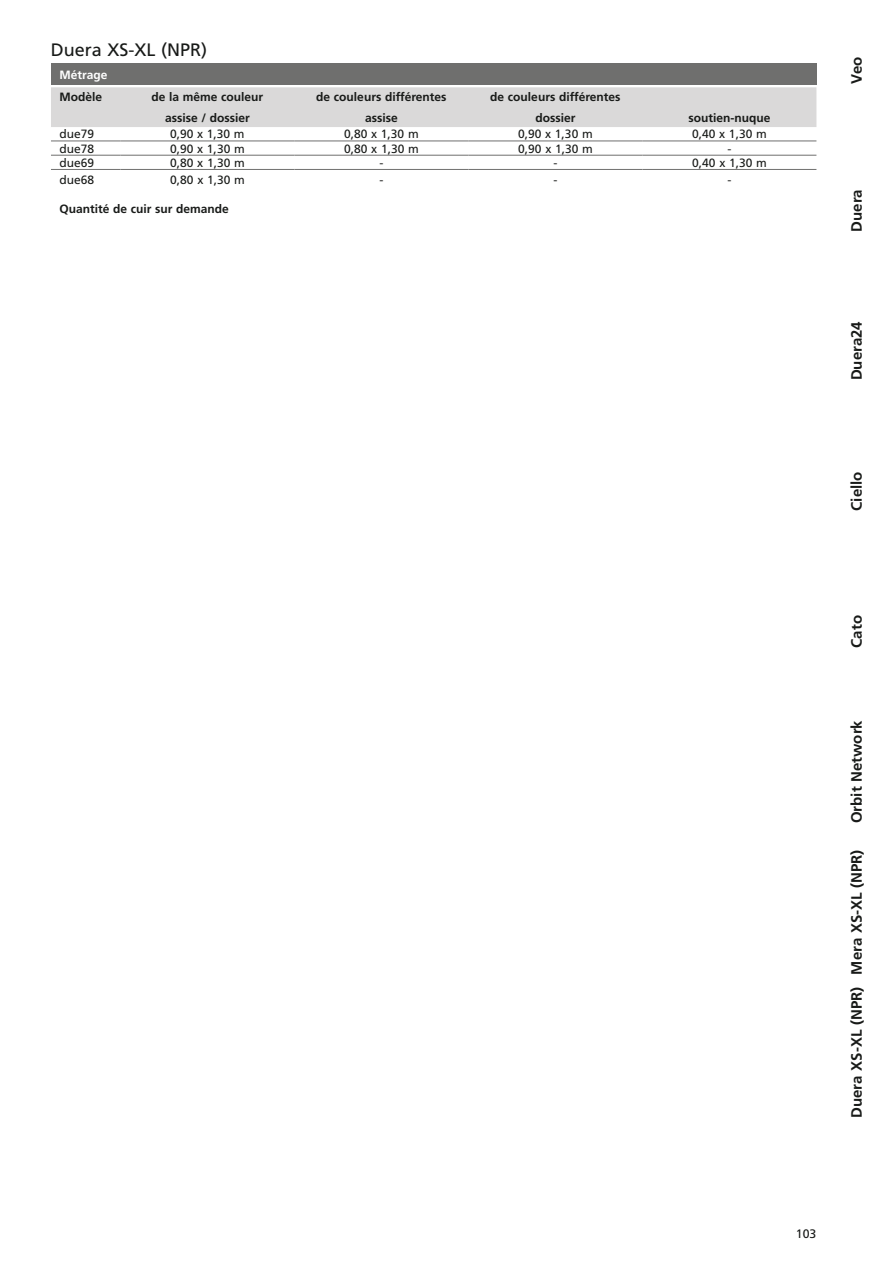
<style>
.page{position:relative;width:893px;height:1263px;background:#fff}
.page>*{position:absolute;margin:0;border:0;box-sizing:border-box;transform-origin:0 0}
.t1{font:18px "Frutiger";color:#181a18}
.t2{font:700 15px "Frutiger";color:#181a18}
.t3{font:12.3px "Frutiger";color:#181a18}
.t4{font:700 12px/21px "Frutiger";color:#181a18;text-align:center}
.t5{font:12px "Frutiger";color:#181a18}
.t6{font:700 12px "Frutiger";color:#fff}
</style>
<div class="page">
<div style="left:51px;top:64px;width:765px;height:21px;background:#6f6f6e"></div>
<div style="left:51px;top:87px;width:765px;height:40px;background:#dad9d9"></div>
<hr style="left:51px;top:141px;width:69px;height:1px;background:#6f6f6e">
<hr style="left:51px;top:155px;width:69px;height:1px;background:#6f6f6e">
<hr style="left:51px;top:169px;width:69px;height:1px;background:#6f6f6e">
<hr style="left:120px;top:141px;width:174px;height:1px;background:#6f6f6e">
<hr style="left:120px;top:155px;width:174px;height:1px;background:#6f6f6e">
<hr style="left:120px;top:169px;width:174px;height:1px;background:#6f6f6e">
<hr style="left:294px;top:141px;width:174px;height:1px;background:#6f6f6e">
<hr style="left:294px;top:155px;width:174px;height:1px;background:#6f6f6e">
<hr style="left:294px;top:169px;width:174px;height:1px;background:#6f6f6e">
<hr style="left:468px;top:141px;width:174px;height:1px;background:#6f6f6e">
<hr style="left:468px;top:155px;width:174px;height:1px;background:#6f6f6e">
<hr style="left:468px;top:169px;width:174px;height:1px;background:#6f6f6e">
<hr style="left:642px;top:141px;width:174px;height:1px;background:#6f6f6e">
<hr style="left:642px;top:155px;width:174px;height:1px;background:#6f6f6e">
<hr style="left:642px;top:169px;width:174px;height:1px;background:#6f6f6e">
<h1 class="t1" style="left:51px;top:43px;width:158px">Duera XS-XL (NPR)</h1>
<p class="t6" style="left:59px;top:70px;width:50px">Métrage</p>
<p class="t4" style="left:59px;top:88px;width:44px">Modèle</p>
<p class="t4" style="left:152px;top:88px;width:113px">de la même couleur assise / dossier</p>
<p class="t4" style="left:316px;top:88px;width:132px">de couleurs différentes assise</p>
<p class="t4" style="left:490px;top:88px;width:132px">de couleurs différentes dossier</p>
<p class="t4" style="left:688px;top:109px;width:83px">soutien-nuque</p>
<p class="t5" style="left:59px;top:129px;width:36px">due79</p>
<p class="t5" style="left:170px;top:129px;width:76px">0,90 x 1,30 m</p>
<p class="t5" style="left:344px;top:129px;width:76px">0,80 x 1,30 m</p>
<p class="t5" style="left:518px;top:129px;width:76px">0,90 x 1,30 m</p>
<p class="t5" style="left:692px;top:129px;width:76px">0,40 x 1,30 m</p>
<p class="t5" style="left:59px;top:144px;width:36px">due78</p>
<p class="t5" style="left:170px;top:144px;width:76px">0,90 x 1,30 m</p>
<p class="t5" style="left:344px;top:144px;width:76px">0,80 x 1,30 m</p>
<p class="t5" style="left:518px;top:144px;width:76px">0,90 x 1,30 m</p>
<p class="t5" style="left:727px;top:144px;width:5px">-</p>
<p class="t5" style="left:60px;top:158px;width:36px">due69</p>
<p class="t5" style="left:170px;top:158px;width:76px">0,80 x 1,30 m</p>
<p class="t5" style="left:379px;top:158px;width:5px">-</p>
<p class="t5" style="left:553px;top:158px;width:5px">-</p>
<p class="t5" style="left:692px;top:158px;width:76px">0,40 x 1,30 m</p>
<p class="t5" style="left:60px;top:175px;width:36px">due68</p>
<p class="t5" style="left:170px;top:175px;width:76px">0,80 x 1,30 m</p>
<p class="t5" style="left:379px;top:175px;width:5px">-</p>
<p class="t5" style="left:553px;top:175px;width:5px">-</p>
<p class="t5" style="left:727px;top:175px;width:5px">-</p>
<p class="t4" style="left:59px;top:199px;width:171px">Quantité de cuir sur demande</p>
<p class="t2" style="left:850px;top:84px;width:28px;rotate:-90deg">Veo</p>
<p class="t2" style="left:850px;top:232px;width:44px;rotate:-90deg">Duera</p>
<p class="t2" style="left:850px;top:380px;width:61px;rotate:-90deg">Duera24</p>
<p class="t2" style="left:850px;top:511px;width:41px;rotate:-90deg">Ciello</p>
<p class="t2" style="left:850px;top:648px;width:34px;rotate:-90deg">Cato</p>
<p class="t2" style="left:850px;top:823px;width:104px;rotate:-90deg">Orbit Network</p>
<p class="t2" style="left:850px;top:975px;width:127px;rotate:-90deg">Mera XS-XL (NPR)</p>
<p class="t2" style="left:850px;top:1118px;width:132px;rotate:-90deg">Duera XS-XL (NPR)</p>
<p class="t3" style="left:796px;top:1229px;width:22px">103</p>
</div>
